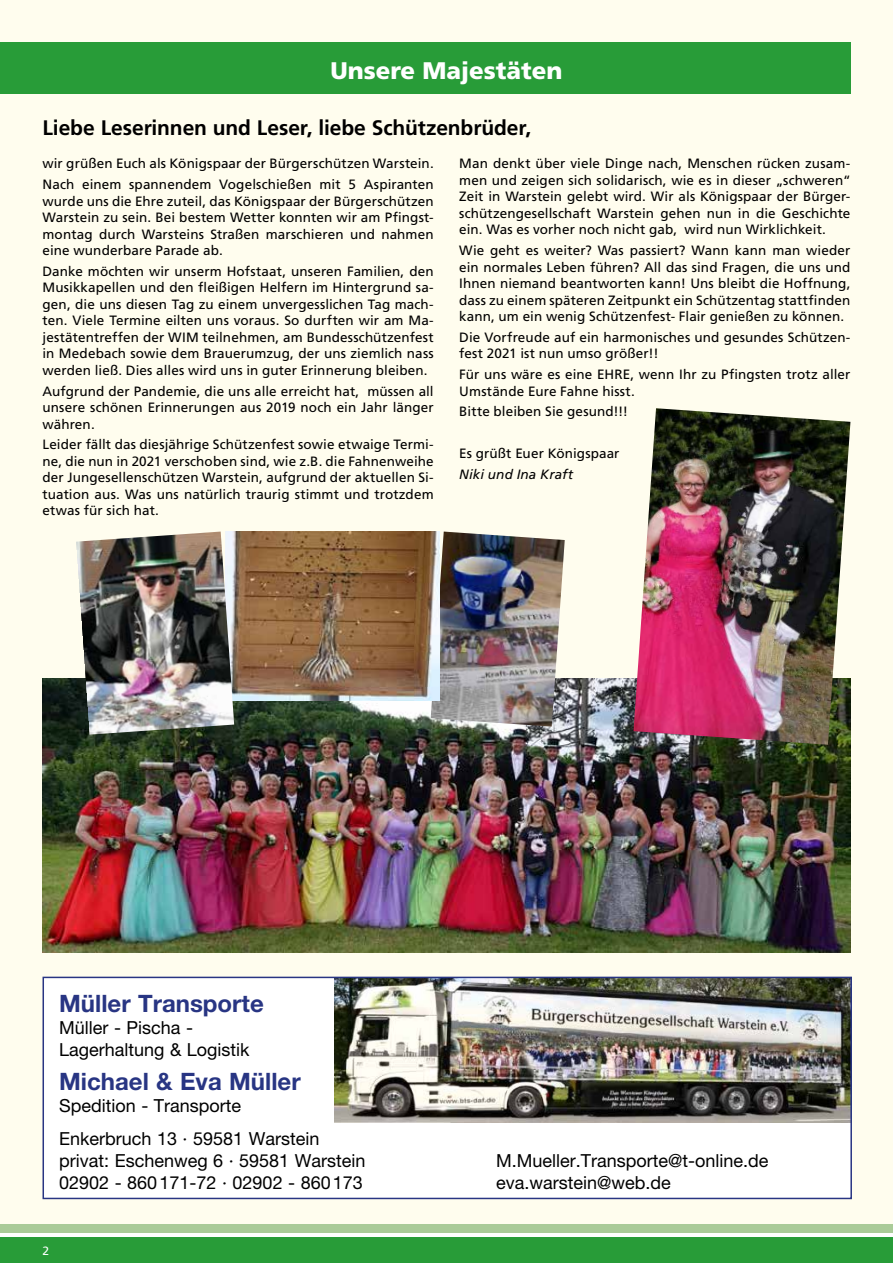
<style>
.page{position:relative;width:893px;height:1263px;background:#fff}
.page>*{position:absolute;margin:0;border:0;box-sizing:border-box;transform-origin:0 0}
.t1{font:700 24px "Helvetica Neue LT";color:#283583}
.t2{font:900 24px "Frutiger LT";color:#fff}
.t3{font:700 21px "Frutiger LT";letter-spacing:-.005em;color:#000}
.t4{font:18px/21.6px "Helvetica Neue LT";color:#000}
.t5{font:13.5px/16.5px "Frutiger LT";letter-spacing:.005em;color:#000;text-align:justify}
.t6{font:italic 13.5px "Frutiger LT";letter-spacing:.01em;color:#000}
.t7{font:12px "Frutiger LT";color:#fff}
</style>
<div class="page">
<div style="left:0;top:0;width:893px;height:1230px;background:#fffdee"></div>
<div style="left:0;top:1225px;width:893px;height:8px;background:#aacb98"></div>
<div style="left:0;top:1237px;width:893px;height:26px;background:#289c38"></div>
<div style="left:0;top:43px;width:850px;height:51px;background:#289c38"></div>
<div style="left:43px;top:977px;width:808px;height:221px;background:#fff"></div>
<img style="left:335px;top:980px;width:514px;height:142px">
<div style="left:43px;top:977px;width:809px;height:222px;border:2px solid #283583"></div>
<img style="left:43px;top:679px;width:807px;height:273px">
<img style="left:431px;top:531px;width:134px;height:196px">
<img style="left:234px;top:531px;width:205px;height:170px">
<img style="left:76px;top:531px;width:158px;height:204px">
<img style="left:633px;top:408px;width:217px;height:337px">
<h1 class="t2" style="left:330px;top:56px;width:234px">Unsere Majestäten</h1>
<h2 class="t3" style="left:43px;top:115px;width:490px">Liebe Leserinnen und Leser, liebe Schützenbrüder,</h2>
<p class="t5" style="left:43px;top:153px;width:393px;line-height:20.7px">wir grüßen Euch als Königspaar der Bürgerschützen Warstein.<br>Nach einem spannendem Vogelschießen mit 5 Aspiranten</p>
<p class="t5" style="left:43px;top:193px;width:393px">wurde uns die Ehre zuteil, das Königspaar der Bürgerschützen Warstein zu sein. Bei bestem Wetter konnten wir am Pfingst&shy;montag durch Warsteins Straßen marschieren und nahmen eine wunderbare Parade ab.</p>
<p class="t5" style="left:43px;top:263px;width:393px">Danke möchten wir unserm Hofstaat, unseren Familien, den Musikkapellen und den fleißigen Helfern im Hintergrund sa&shy;gen, die uns diesen Tag zu einem unvergesslichen Tag mach&shy;ten. Viele Termine eilten uns voraus. So durften wir am Ma&shy;jestätentreffen der WIM teilnehmen, am Bundesschützenfest in Medebach sowie dem Brauerumzug, der uns ziemlich nass werden ließ. Dies alles wird uns in guter Erinnerung bleiben.</p>
<p class="t5" style="left:43px;top:383px;width:393px">Aufgrund der Pandemie, die uns alle erreicht hat, müssen all unsere schönen Erinnerungen aus 2019 noch ein Jahr länger währen.</p>
<p class="t5" style="left:43px;top:436px;width:393px">Leider fällt das diesjährige Schützenfest sowie etwaige Termi&shy;ne, die nun in 2021 verschoben sind, wie z.B. die Fahnenweihe der Jungesellenschützen Warstein, aufgrund der aktuellen Si&shy;tuation aus. Was uns natürlich traurig stimmt und trotzdem etwas für sich hat.</p>
<p class="t5" style="left:459px;top:155px;width:393px">Man denkt über viele Dinge nach, Menschen rücken zusam&shy;men und zeigen sich solidarisch, wie es in dieser „schweren“ Zeit in Warstein gelebt wird. Wir als Königspaar der Bürger&shy;schützengesellschaft Warstein gehen nun in die Geschichte ein. Was es vorher noch nicht gab, wird nun Wirklichkeit.</p>
<p class="t5" style="left:459px;top:242px;width:393px">Wie geht es weiter? Was passiert? Wann kann man wieder ein normales Leben führen? All das sind Fragen, die uns und Ihnen niemand beantworten kann! Uns bleibt die Hoffnung, dass zu einem späteren Zeitpunkt ein Schützentag stattfinden kann, um ein wenig Schützenfest- Flair genießen zu können.</p>
<p class="t5" style="left:459px;top:329px;width:393px">Die Vorfreude auf ein harmonisches und gesundes Schützen&shy;fest 2021 ist nun umso größer!!</p>
<p class="t5" style="left:459px;top:366px;width:393px">Für uns wäre es eine EHRE, wenn Ihr zu Pfingsten trotz aller<br>Umstände Eure Fahne hisst.</p>
<p class="t5" style="left:459px;top:403px;width:170px">Bitte bleiben Sie gesund!!!</p>
<p class="t5" style="left:459px;top:445px;width:162px">Es grüßt Euer Königspaar</p>
<p class="t6" style="left:459px;top:466px;width:115px">Niki und Ina Kraft</p>
<h1 class="t1" style="left:59px;top:989px;width:206px">Müller Transporte</h1>
<h3 class="t4" style="left:59px;top:1016px;width:192px">Müller - Pischa -<br>Lagerhaltung &amp; Logistik</h3>
<h1 class="t1" style="left:59px;top:1066px;width:243px">Michael &amp; Eva Müller</h1>
<h3 class="t4" style="left:59px;top:1088px;width:262px;line-height:33.9px">Spedition - Transporte<br>Enkerbruch 13 · 59581 Warstein</h3>
<h3 class="t4" style="left:59px;top:1149px;width:308px">privat: Eschenweg 6 · 59581 Warstein<br>02902 - 860171-72 · 02902 - 860173</h3>
<h3 class="t4" style="left:496px;top:1149px;width:274px">M.Mueller.Transporte@t-online.de eva.warstein@web.de</h3>
<p class="t7" style="left:43px;top:1243px;width:8px">2</p>
</div>
